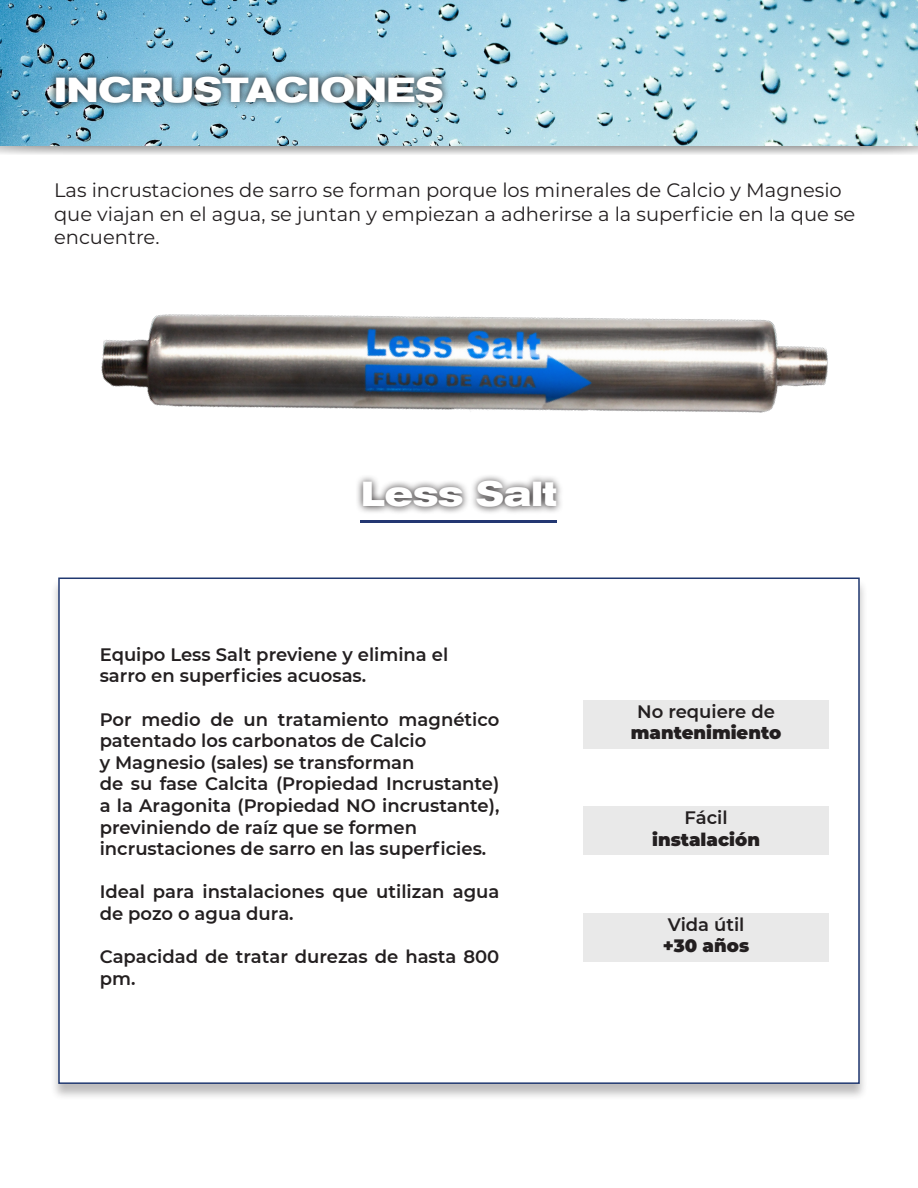
<style>
.page{position:relative;width:918px;height:1188px;background:#fff}
.page>*{position:absolute;margin:0;border:0;box-sizing:border-box;transform-origin:0 0}
.t1{font:700 expanded 34.5px "Akzidenz Grotesk BQ";color:#fff}
.t2{font:19.5px/23.4px "Montserrat";color:#231f20}
.t3{font:600 18px/21.6px "Montserrat";color:#231f20}
.t4{font:100 18px "Montserrat";color:#231f20}
</style>
<div class="page">
<svg style="left:0;top:145px;width:918px;height:9px"></svg>
<img style="left:0;top:0;width:918px;height:145px">
<svg style="left:48px;top:69px;width:403px;height:41px"></svg>
<svg style="left:357px;top:476px;width:204px;height:37px"></svg>
<hr style="left:361px;top:520px;width:196px;height:3px;background:#233772">
<img style="left:101px;top:314px;width:727px;height:99px">
<div style="left:50px;top:578px;width:818px;height:522px;background:#231f20;opacity:.3"></div>
<div style="left:58px;top:578px;width:802px;height:506px;background:#fff;border:2px solid #203870"></div>
<div style="left:583px;top:700px;width:246px;height:48px;background:#e9e9e9"></div>
<div style="left:583px;top:807px;width:246px;height:48px;background:#e9e9e9"></div>
<div style="left:583px;top:913px;width:246px;height:48px;background:#e9e9e9"></div>
<p class="t1" style="left:54px;top:70px;width:391px">INCRUSTACIONES</p>
<p class="t2" style="left:54px;top:178px;width:803px">Las incrustaciones de sarro se forman porque los minerales de Calcio y Magnesio que viajan en el agua, se juntan y empiezan a adherirse a la superficie en la que se encuentre.</p>
<p class="t1" style="left:361px;top:474px;width:197px">Less Salt</p>
<p class="t3" style="left:100px;top:643px;width:350px">Equipo Less Salt previene y elimina el</p>
<p class="t3" style="left:100px;top:664px;width:268px">sarro en superficies acuosas.</p>
<p class="t3" style="left:100px;top:708px;width:401px">Por medio de un tratamiento magnético patentado los carbonatos de Calcio</p>
<p class="t3" style="left:100px;top:751px;width:316px">y Magnesio (sales) se transforman</p>
<p class="t3" style="left:100px;top:772px;width:401px;text-align:justify">de su fase Calcita (Propiedad Incrustante) a la Aragonita (Propiedad NO incrustante), previniendo de raíz que se formen</p>
<p class="t3" style="left:100px;top:837px;width:388px">incrustaciones de sarro en las superficies.</p>
<p class="t3" style="left:100px;top:880px;width:401px">Ideal para instalaciones que utilizan agua de pozo o agua dura.</p>
<p class="t3" style="left:100px;top:945px;width:401px">Capacidad de tratar durezas de hasta 800 pm.</p>
<p class="t3" style="left:637px;top:700px;width:139px">No requiere de</p>
<p class="t4" style="left:631px;top:721px;width:152px">mantenimiento</p>
<p class="t3" style="left:685px;top:806px;width:45px">Fácil</p>
<p class="t4" style="left:652px;top:827px;width:109px">instalación</p>
<p class="t3" style="left:668px;top:913px;width:78px">Vida útil</p>
<p class="t4" style="left:663px;top:934px;width:88px">+30 años</p>
</div>
